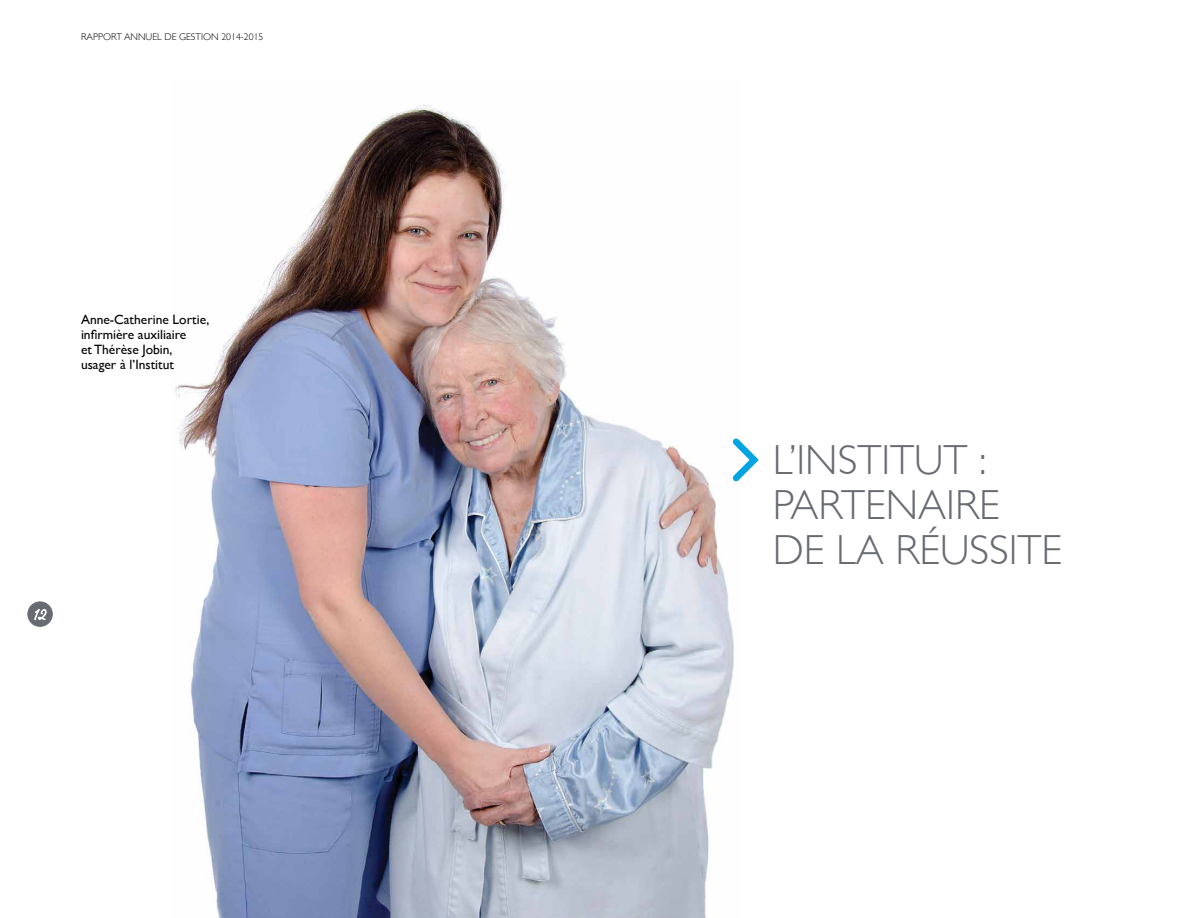
<style>
.page{position:relative;width:1188px;height:918px;background:#fff}
.page>*{position:absolute;margin:0;border:0;box-sizing:border-box;transform-origin:0 0}
.t1{font:300 42px/45px "Gill Sans";color:#696b73}
.t2{font:13.5px/15px "Gill Sans";color:#000}
.t3{font:300 9.75px "Gill Sans";color:#000}
</style>
<div class="page">
<div style="left:28px;top:602px;width:24px;height:24px;background:#696b73;border-radius:50%"></div>
<div style="left:27px;top:601px;width:26px;height:26px;border:1px solid #696b73;border-radius:50%"></div>
<svg style="left:34px;top:609px;width:13px;height:11px"></svg>
<img style="left:175px;top:104px;width:559px;height:814px">
<svg style="left:727px;top:433px;width:32px;height:54px"></svg>
<p class="t3" style="left:81px;top:30px;width:184px">RAPPORT ANNUEL DE GESTION 2014-2015</p>
<p class="t2" style="left:81px;top:312px;width:130px">Anne-Catherine Lortie, infirmière auxiliaire<br>et Thérèse Jobin, usager à l’Institut</p>
<h1 class="t1" style="left:773px;top:436px;width:291px">L’INSTITUT :<br>PARTENAIRE<br>DE LA RÉUSSITE</h1>
</div>
